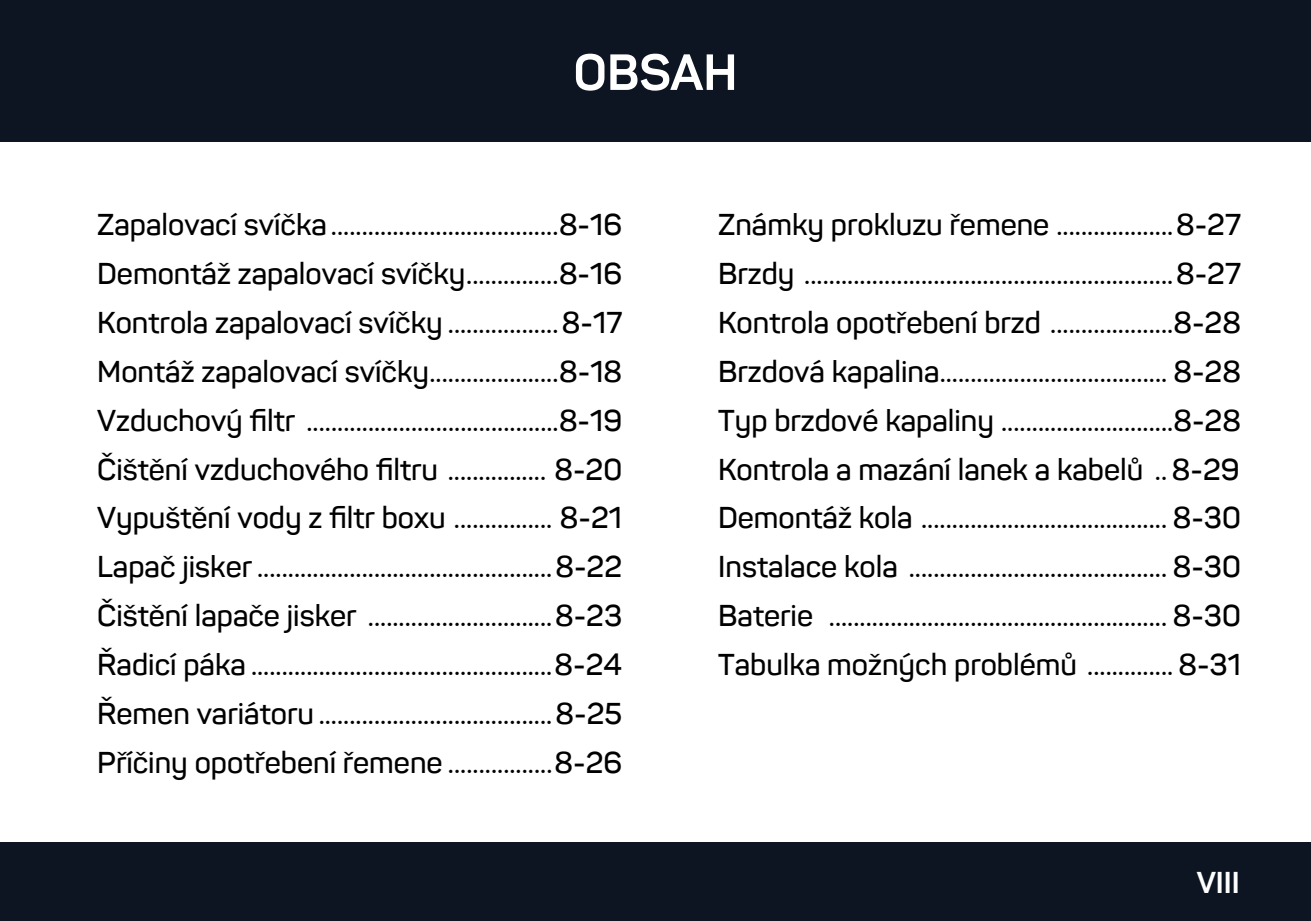
<style>
.page{position:relative;width:1311px;height:921px;background:#fff}
.page>*{position:absolute;margin:0;border:0;box-sizing:border-box;transform-origin:0 0}
.t1{font:700 50px "Sahar";color:#fff}
.t2{font:600 30px/48.8px "Sahar";color:#000001;text-align:justify}
.t3{font:700 30px "Sahar";color:#fff}
</style>
<div class="page">
<div style="left:0;top:842px;width:1311px;height:79px;background:#0d1523"></div>
<div style="left:0;top:0;width:1311px;height:142px;background:#0d1523"></div>
<h1 class="t1" style="left:573px;top:53px;width:166px">OBSAH</h1>
<p class="t2" style="left:97px;top:203px;width:526px">Zapalovací svíčka .....................................8-16<br>Demontáž zapalovací svíčky ...............8-16<br>Kontrola zapalovací svíčky ..................8-17<br>Montáž zapalovací svíčky .....................8-18<br>Vzduchový filtr .........................................8-19<br>Čištění vzduchového filtru ................ 8-20<br>Vypuštění vody z filtr boxu ................ 8-21<br>Lapač jisker ................................................8-22<br>Čištění lapače jisker ..............................8-23<br>Řadicí páka .................................................8-24<br>Řemen variátoru ......................................8-25<br>Příčiny opotřebení řemene .................8-26</p>
<p class="t2" style="left:718px;top:203px;width:524px">Známky prokluzu řemene ...................8-27<br>Brzdy ............................................................8-27<br>Kontrola opotřebení brzd ....................8-28<br>Brzdová kapalina ..................................... 8-28<br>Typ brzdové kapaliny ............................8-28<br>Kontrola a mazání lanek a kabelů .. 8-29<br>Demontáž kola ........................................ 8-30<br>Instalace kola .......................................... 8-30<br>Baterie ....................................................... 8-30<br>Tabulka možných problémů .............. 8-31</p>
<p class="t3" style="left:1196px;top:870px;width:44px">VIII</p>
</div>
